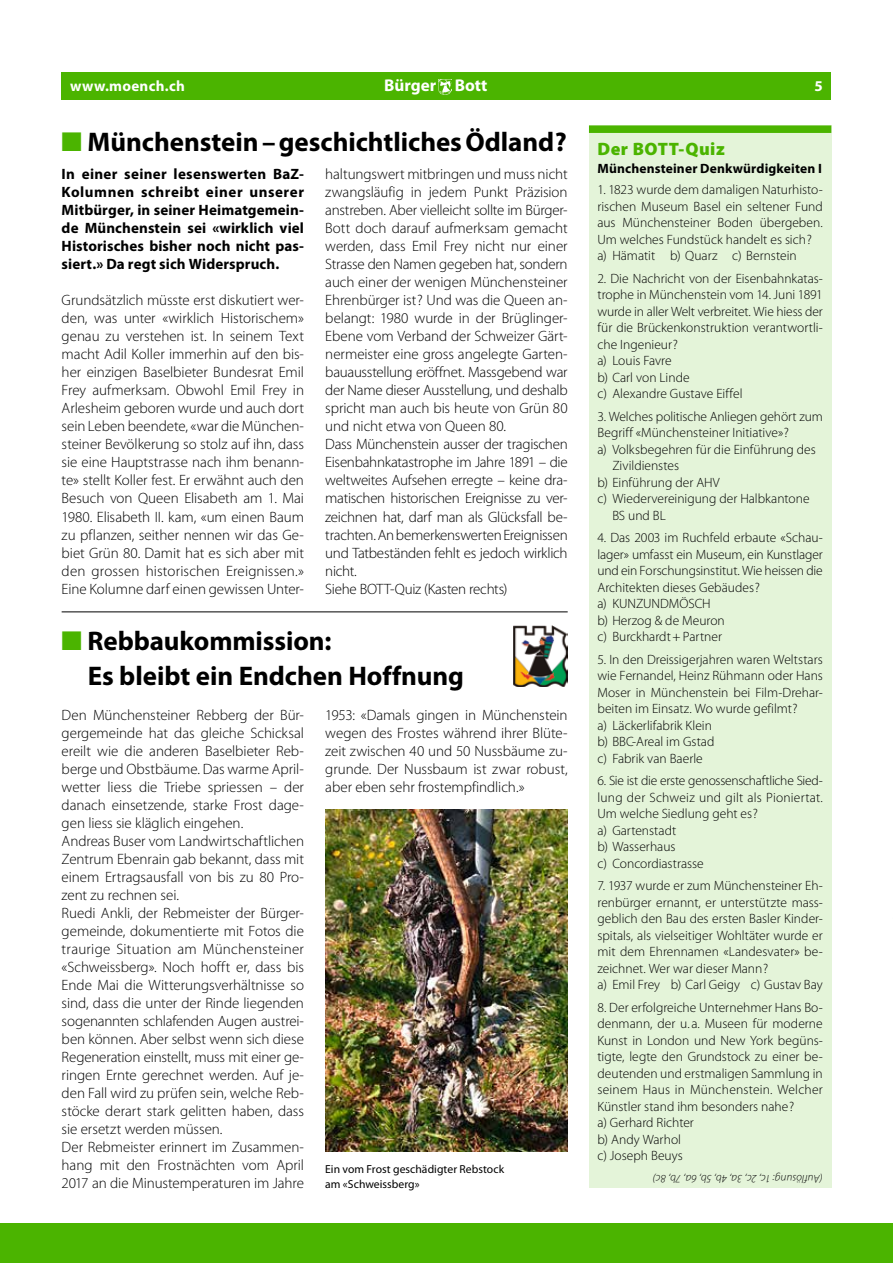
<style>
.page{position:relative;width:893px;height:1263px;background:#fff}
.page>*{position:absolute;margin:0;border:0;box-sizing:border-box;transform-origin:0 0}
.t1{font:700 27px/34.5px "Myriad Pro";letter-spacing:-.005em;color:#000}
.t2{font:900 18px "Myriad Pro";letter-spacing:.03em;color:#4bb400}
.t3{font:700 17.1px "Myriad Pro";color:#fff}
.t4{font:300 15px/18px "Myriad Pro";letter-spacing:-.005em;color:#000;text-align:justify}
.t5{font:700 15px/18px "Myriad Pro";letter-spacing:.005em;color:#000;text-align:justify}
.t6{font:700 15px "Myriad Pro";letter-spacing:.02em;color:#fff}
.t7{font:300 13.5px/16.5px "Myriad Pro";color:#000}
.t8{font:700 13.5px "Myriad Pro";letter-spacing:.01em;color:#000}
.t9{font:11.7px/15px "Myriad Pro";letter-spacing:.005em;color:#000}
.t10{font:italic 300 11.25px "Myriad Pro";letter-spacing:.01em;color:#000}
.s1{color:#4bb400}
</style>
<div class="page">
<div style="left:62px;top:72px;width:769px;height:28px;background:#4bb400"></div>
<img style="left:439px;top:80px;width:13px;height:15px">
<div style="left:0;top:1223px;width:893px;height:40px;background:#4bb400"></div>
<hr style="left:62px;top:611px;width:506px;height:1px;background:#000">
<div style="left:589px;top:125px;width:242px;height:1062px;background:#e4f4d9"></div>
<div style="left:589px;top:125px;width:242px;height:8px;background:#4bb400"></div>
<img style="left:513px;top:625px;width:55px;height:62px">
<img style="left:325px;top:809px;width:243px;height:342px">
<p class="t6" style="left:70px;top:78px;width:116px">www.moench.ch</p>
<p class="t3" style="left:384px;top:76px;width:105px">Bürger Bott</p>
<p class="t6" style="left:814px;top:78px;width:10px">5</p>
<h1 class="t1" style="left:62px;top:125px;width:507px"><span class="s1">■</span> Münchenstein – geschichtliches Ödland?</h1>
<p class="t5" style="left:62px;top:166px;width:244px">In einer seiner lesenswerten BaZ-Kolumnen schreibt einer unserer Mitbürger, in seiner Heimatgemein&shy;de Münchenstein sei «wirklich viel Historisches bisher noch nicht pas&shy;siert.» Da regt sich Widerspruch.</p>
<p class="t4" style="left:62px;top:292px;width:244px">Grundsätzlich müsste erst diskutiert wer&shy;den, was unter «wirklich Historischem» genau zu verstehen ist. In seinem Text macht Adil Koller immerhin auf den bis&shy;her einzigen Baselbieter Bundesrat Emil Frey aufmerksam. Obwohl Emil Frey in Arlesheim geboren wurde und auch dort sein Leben beendete, «war die München&shy;steiner Bevölkerung so stolz auf ihn, dass sie eine Hauptstrasse nach ihm benann&shy;te» stellt Koller fest. Er erwähnt auch den Besuch von Queen Elisabeth am 1. Mai 1980. Elisabeth II. kam, «um einen Baum zu pflanzen, seither nennen wir das Ge&shy;biet Grün 80. Damit hat es sich aber mit den grossen historischen Ereignissen.» Eine Kolumne darf einen gewissen Unter-</p>
<p class="t2" style="left:597px;top:139px;width:129px">Der BOTT-Quiz</p>
<p class="t8" style="left:597px;top:161px;width:226px">Münchensteiner Denkwürdigkeiten I</p>
<p class="t7" style="left:597px;top:182px;width:227px">1. 1823 wurde dem damaligen Naturhisto&shy;rischen Museum Basel ein seltener Fund aus Münchensteiner Boden übergeben.<br>Um welches Fundstück handelt es sich? a) Hämatit b) Quarz c) Bernstein</p>
<p class="t7" style="left:597px;top:270px;width:227px">2. Die Nachricht von der Eisenbahnkatas&shy;trophe in Münchenstein vom 14. Juni 1891 wurde in aller Welt verbreitet. Wie hiess der für die Brückenkonstruktion verantwortli&shy;che Ingenieur?<br>a) Louis Favre<br>b) Carl von Linde<br>c) Alexandre Gustave Eiffel</p>
<p class="t7" style="left:597px;top:408px;width:227px">3. Welches politische Anliegen gehört zum</p>
<p class="t7" style="left:597px;top:425px;width:193px">Begriff «Münchensteiner Initiative»?</p>
<p class="t7" style="left:597px;top:441px;width:220px">a) Volksbegehren für die Einführung des</p>
<p class="t7" style="left:612px;top:458px;width:68px">Zivildienstes</p>
<p class="t7" style="left:597px;top:474px;width:124px">b) Einführung der AHV</p>
<p class="t7" style="left:597px;top:491px;width:214px">c) Wiedervereinigung der Halbkantone</p>
<p class="t7" style="left:612px;top:507px;width:55px">BS und BL</p>
<p class="t7" style="left:597px;top:530px;width:227px">4. Das 2003 im Ruchfeld erbaute «Schau&shy;lager» umfasst ein Museum, ein Kunstlager und ein Forschungsinstitut. Wie heissen die<br>Architekten dieses Gebäudes?<br>a) KUNZUNDMÖSCH<br>b) Herzog &amp; de Meuron<br>c) Burckhardt + Partner</p>
<p class="t7" style="left:597px;top:651px;width:227px">5. In den Dreissigerjahren waren Weltstars wie Fernandel, Heinz Rühmann oder Hans<br>Moser in Münchenstein bei Film-Drehar&shy;beiten im Einsatz. Wo wurde gefilmt?<br>a) Läckerlifabrik Klein<br>b) BBC-Areal im Gstad<br>c) Fabrik van Baerle</p>
<p class="t7" style="left:597px;top:773px;width:227px">6. Sie ist die erste genossenschaftliche Sied&shy;lung der Schweiz und gilt als Pioniertat.<br>Um welche Siedlung geht es?<br>a) Gartenstadt<br>b) Wasserhaus<br>c) Concordiastrasse</p>
<p class="t7" style="left:597px;top:878px;width:227px">7. 1937 wurde er zum Münchensteiner Eh&shy;renbürger ernannt, er unterstützte mass&shy;geblich den Bau des ersten Basler Kinder&shy;spitals, als vielseitiger Wohltäter wurde er mit dem Ehrennamen «Landesvater» be&shy;zeichnet. Wer war dieser Mann?<br>a) Emil Frey b) Carl Geigy c) Gustav Bay</p>
<p class="t7" style="left:597px;top:999px;width:227px">8. Der erfolgreiche Unternehmer Hans Bo&shy;denmann, der u. a. Museen für moderne<br>Kunst in London und New York begüns&shy;tigte, legte den Grundstock zu einer be&shy;deutenden und erstmaligen Sammlung in seinem Haus in Münchenstein. Welcher<br>Künstler stand ihm besonders nahe?<br>a) Gerhard Richter<br>b) Andy Warhol<br>c) Joseph Beuys</p>
<p class="t10" style="left:823px;top:1184px;width:171px;rotate:-180deg">(Auflösung: 1c, 2c, 3a, 4b, 5b, 6a, 7b, 8c)</p>
<p class="t4" style="left:325px;top:166px;width:244px;text-align:left">haltungswert mitbringen und muss nicht zwangsläufig in jedem Punkt Präzision anstreben. Aber vielleicht sollte im Bürger-Bott doch darauf aufmerksam gemacht werden, dass Emil Frey nicht nur einer Strasse den Namen gegeben hat, sondern auch einer der wenigen Münchensteiner Ehrenbürger ist? Und was die Queen an&shy;belangt: 1980 wurde in der Brüglinger-Ebene vom Verband der Schweizer Gärt&shy;nermeister eine gross angelegte Garten&shy;bauausstellung eröffnet. Massgebend war der Name dieser Ausstellung, und deshalb spricht man auch bis heute von Grün 80 und nicht etwa von Queen 80.<br>Dass Münchenstein ausser der tragischen Eisenbahnkatastrophe im Jahre 1891 – die weltweites Aufsehen erregte – keine dra&shy;matischen historischen Ereignisse zu ver&shy;zeichnen hat, darf man als Glücksfall be&shy;trachten. An bemerkenswerten Ereignissen und Tatbeständen fehlt es jedoch wirklich nicht.<br>Siehe BOTT-Quiz (Kasten rechts)</p>
<h1 class="t1" style="left:88px;top:624px;width:378px;text-indent:-26px"><span class="s1">■</span> Rebbaukommission:<br>Es bleibt ein Endchen Hoffnung</h1>
<p class="t4" style="left:325px;top:706px;width:244px">1953: «Damals gingen in Münchenstein wegen des Frostes während ihrer Blüte&shy;zeit zwischen 40 und 50 Nussbäume zu&shy;grunde. Der Nussbaum ist zwar robust, aber eben sehr frostempfindlich.»</p>
<p class="t4" style="left:62px;top:706px;width:244px;text-align:left">Den Münchensteiner Rebberg der Bür&shy;gergemeinde hat das gleiche Schicksal ereilt wie die anderen Baselbieter Reb&shy;berge und Obstbäume. Das warme April&shy;wetter liess die Triebe spriessen – der danach einsetzende, starke Frost dage&shy;gen liess sie kläglich eingehen.<br>Andreas Buser vom Landwirtschaftlichen Zentrum Ebenrain gab bekannt, dass mit einem Ertragsausfall von bis zu 80 Pro&shy;zent zu rechnen sei.<br>Ruedi Ankli, der Rebmeister der Bürger&shy;gemeinde, dokumentierte mit Fotos die traurige Situation am Münchensteiner «Schweissberg». Noch hofft er, dass bis Ende Mai die Witterungsverhältnisse so sind, dass die unter der Rinde liegenden sogenannten schlafenden Augen austrei&shy;ben können. Aber selbst wenn sich diese Regeneration einstellt, muss mit einer ge&shy;ringen Ernte gerechnet werden. Auf je&shy;den Fall wird zu prüfen sein, welche Reb&shy;stöcke derart stark gelitten haben, dass sie ersetzt werden müssen.<br>Der Rebmeister erinnert im Zusammen&shy;hang mit den Frostnächten vom April 2017 an die Minustemperaturen im Jahre</p>
<p class="t9" style="left:325px;top:1161px;width:180px">Ein vom Frost geschädigter Rebstock am «Schweissberg»</p>
</div>
